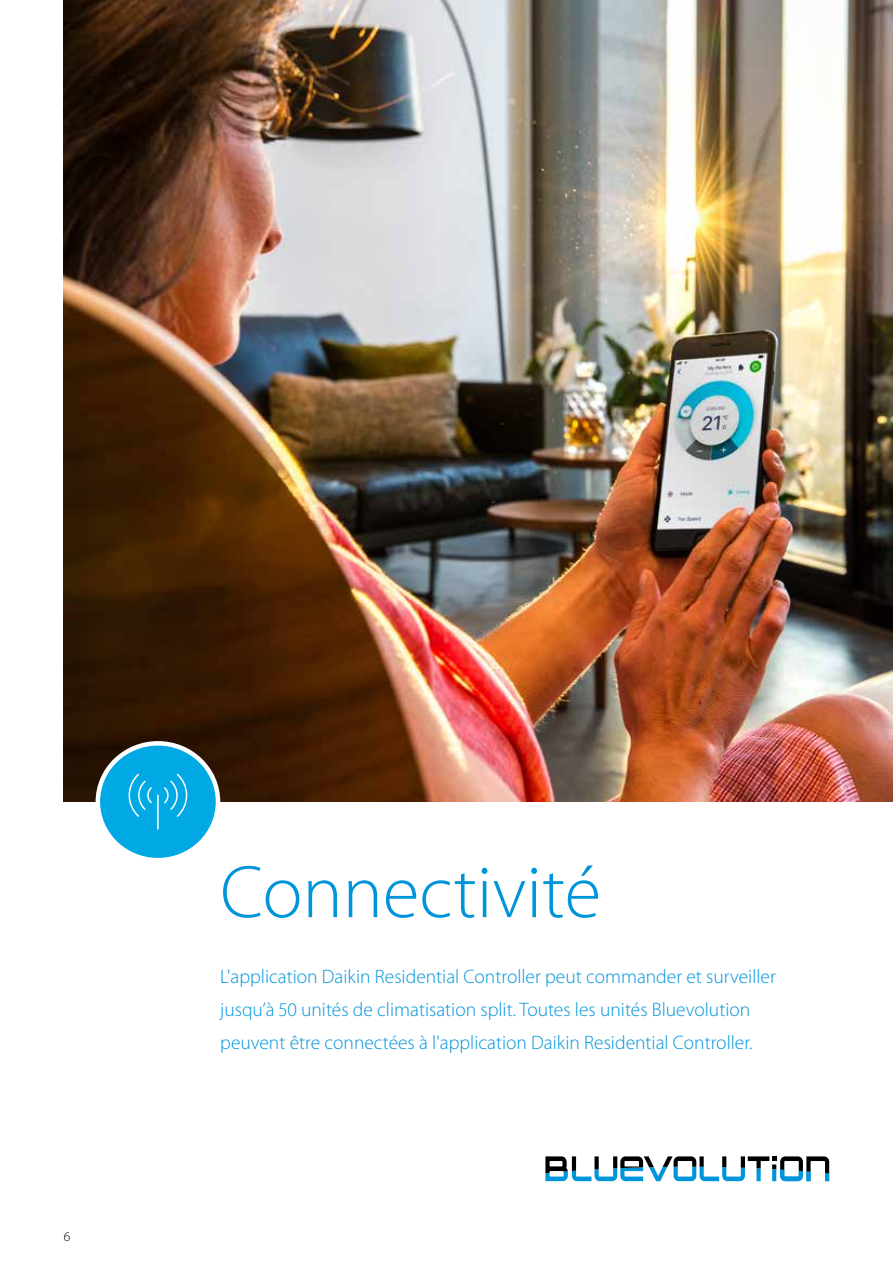
<style>
.page{position:relative;width:893px;height:1263px;background:#fff}
.page>*{position:absolute;margin:0;border:0;box-sizing:border-box;transform-origin:0 0}
.t1{font:300 75px "Myriad Pro";color:#0095db}
.t2{font:300 19.5px/33px "Myriad Pro";color:#0095db}
.t3{font:300 13.5px "Myriad Pro";color:#000}
</style>
<div class="page">
<img style="left:64px;top:0;width:829px;height:802px">
<svg style="left:545px;top:1156px;width:284px;height:25px"></svg>
<div style="left:98px;top:743px;width:120px;height:117px;background:#00a8e4;border-radius:50%"></div>
<div style="left:96px;top:741px;width:124px;height:121px;border:4px solid #fff;border-radius:50%"></div>
<svg style="left:128px;top:773px;width:60px;height:57px"></svg>
<p class="t3" style="left:64px;top:1229px;width:8px">6</p>
<h1 class="t1" style="left:220px;top:851px;width:382px">Connectivité</h1>
<p class="t2" style="left:220px;top:960px;width:557px">L'application Daikin Residential Controller peut commander et surveiller jusqu’à 50 unités de climatisation split. Toutes les unités Bluevolution peuvent être connectées à l'application Daikin Residential Controller.</p>
</div>
